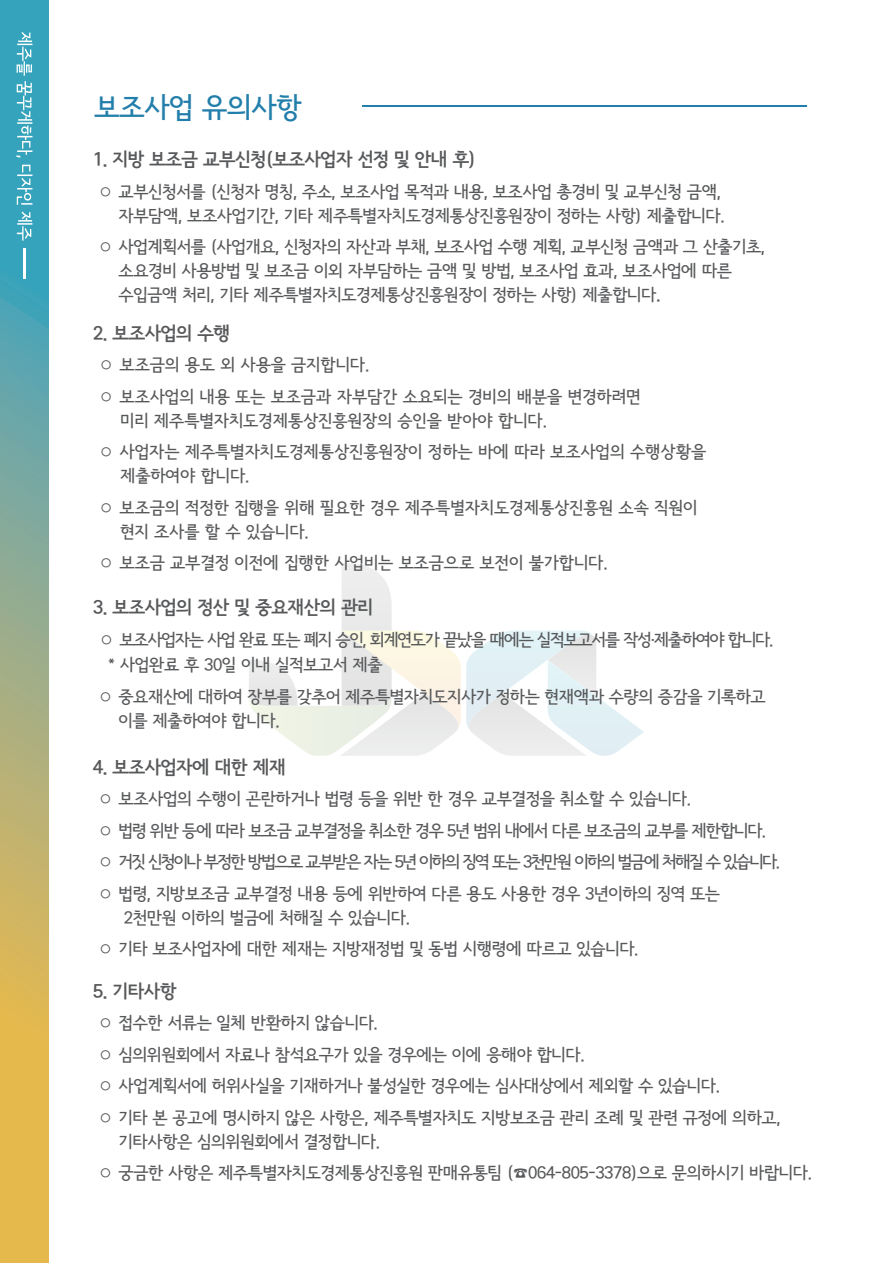
<style>
.page{position:relative;width:893px;height:1263px;background:#fff}
.page>*{position:absolute;margin:0;border:0;box-sizing:border-box;transform-origin:0 0}
.t1{font:28.5px "Seoul Namsan B";letter-spacing:-.025em;color:#227eaa}
.t2{font:18.3px "Seoul Namsan EB";letter-spacing:-.025em;color:#57585a}
.t3{font:16.95px/24px "Seoul Namsan B";letter-spacing:-.025em;color:#57585a}
.t4{font:16.95px/25.5px "Seoul Namsan B";letter-spacing:-.075em;color:#57585a}
.t5{font:16.95px "Seoul Namsan B";letter-spacing:-.1em;color:#57585a}
.t6{font:16.95px "Seoul Namsan B";letter-spacing:-.07em;color:#57585a}
.s1{font-size:18.3px}
</style>
<div class="page">
<svg style="left:249px;top:563px;width:395px;height:193px"></svg>
<svg style="left:0;top:0;width:49px;height:1263px"></svg>
<svg style="left:16px;top:32px;width:16px;height:126px"></svg>
<svg style="left:17px;top:165px;width:15px;height:40px"></svg>
<svg style="left:17px;top:211px;width:15px;height:30px"></svg>
<hr style="left:24px;top:248px;width:2px;height:31px;background:#fff">
<hr style="left:362px;top:105px;width:444px;height:2px;background:#227eaa">
<h1 class="t1" style="left:94px;top:93px;width:209px">보조사업 유의사항</h1>
<p class="t2" style="left:93px;top:150px;width:384px">1. 지방 보조금 교부신청(보조사업자 선정 및 안내 후)</p>
<p class="t3" style="left:98px;top:181px;width:628px;text-align:right">○ 교부신청서를 (신청자 명칭, 주소, 보조사업 목적과 내용, 보조사업 총경비 및 교부신청 금액, 자부담액, 보조사업기간, 기타 제주특별자치도경제통상진흥원장이 정하는 사항) 제출합니다.</p>
<p class="t3" style="left:119px;top:237px;width:648px;text-indent:-21px">○ 사업계획서를 (사업개요, 신청자의 자산과 부채, 보조사업 수행 계획, 교부신청 금액과 그 산출기초, 소요경비 사용방법 및 보조금 이외 자부담하는 금액 및 방법, 보조사업 효과, 보조사업에 따른 수입금액 처리, 기타 제주특별자치도경제통상진흥원장이 정하는 사항) 제출합니다<span class="s1">.</span></p>
<p class="t2" style="left:93px;top:324px;width:139px">2. 보조사업의 수행</p>
<p class="t3" style="left:98px;top:354px;width:272px">○ 보조금의 용도 외 사용을 금지합니다.</p>
<p class="t3" style="left:120px;top:386px;width:522px;text-indent:-22px">○ 보조사업의 내용 또는 보조금과 자부담간 소요되는 경비의 배분을 변경하려면 미리 제주특별자치도경제통상진흥원장의 승인을 받아야 합니다.</p>
<p class="t3" style="left:120px;top:441px;width:588px;text-indent:-22px">○ 사업자는 제주특별자치도경제통상진흥원장이 정하는 바에 따라 보조사업의 수행상황을 제출하여야 합니다.</p>
<p class="t3" style="left:120px;top:497px;width:579px;text-indent:-22px">○ 보조금의 적정한 집행을 위해 필요한 경우 제주특별자치도경제통상진흥원 소속 직원이 현지 조사를 할 수 있습니다.</p>
<p class="t3" style="left:98px;top:552px;width:511px">○ 보조금 교부결정 이전에 집행한 사업비는 보조금으로 보전이 불가합니다.</p>
<p class="t2" style="left:93px;top:598px;width:281px">3. 보조사업의 정산 및 중요재산의 관리</p>
<p class="t4" style="left:108px;top:628px;width:667px;text-indent:-9px">○ 보조사업자는 사업 완료 또는 폐지 승인, 회계연도가 끝났을 때에는 실적보고서를 작성·제출하여야 합니다. * 사업완료 후 30일 이내 실적보고서 제출</p>
<p class="t3" style="left:119px;top:686px;width:649px;text-indent:-21px">○ 중요재산에 대하여 장부를 갖추어 제주특별자치도지사가 정하는 현재액과 수량의 증감을 기록하고 이를 제출하여야 합니다.</p>
<p class="t2" style="left:93px;top:757px;width:194px">4. 보조사업자에 대한 제재</p>
<p class="t3" style="left:98px;top:788px;width:595px">○ 보조사업의 수행이 곤란하거나 법령 등을 위반 한 경우 교부결정을 취소할 수 있습니다.</p>
<p class="t6" style="left:98px;top:822px;width:670px">○ 법령 위반 등에 따라 보조금 교부결정을 취소한 경우 5년 범위 내에서 다른 보조금의 교부를 제한합니다.</p>
<p class="t5" style="left:98px;top:853px;width:684px">○ 거짓 신청이나 부정한 방법으로 교부받은 자는 5년 이하의 징역 또는 3천만원 이하의 벌금에 처해질 수 있습니다.</p>
<p class="t3" style="left:124px;top:883px;width:598px;text-indent:-26px">○ 법령, 지방보조금 교부결정 내용 등에 위반하여 다른 용도 사용한 경우 3년이하의 징역 또는<br>2천만원 이하의 벌금에 처해질 수 있습니다.</p>
<p class="t3" style="left:98px;top:938px;width:542px">○ 기타 보조사업자에 대한 제재는 지방재정법 및 동법 시행령에 따르고 있습니다.</p>
<p class="t2" style="left:93px;top:982px;width:85px">5. 기타사항</p>
<p class="t3" style="left:98px;top:1012px;width:281px">○ 접수한 서류는 일체 반환하지 않습니다.</p>
<p class="t3" style="left:98px;top:1044px;width:488px">○ 심의위원회에서 자료나 참석요구가 있을 경우에는 이에 응해야 합니다.</p>
<p class="t3" style="left:98px;top:1075px;width:624px">○ 사업계획서에 허위사실을 기재하거나 불성실한 경우에는 심사대상에서 제외할 수 있습니다.</p>
<p class="t3" style="left:119px;top:1107px;width:664px;text-indent:-21px">○ 기타 본 공고에 명시하지 않은 사항은, 제주특별자치도 지방보조금 관리 조례 및 관련 규정에 의하고, 기타사항은 심의위원회에서 결정합니다.</p>
<p class="t3" style="left:98px;top:1162px;width:716px">○ 궁금한 사항은 제주특별자치도경제통상진흥원 판매유통팀 (☎064-805-3378)으로 문의하시기 바랍니다.</p>
</div>
